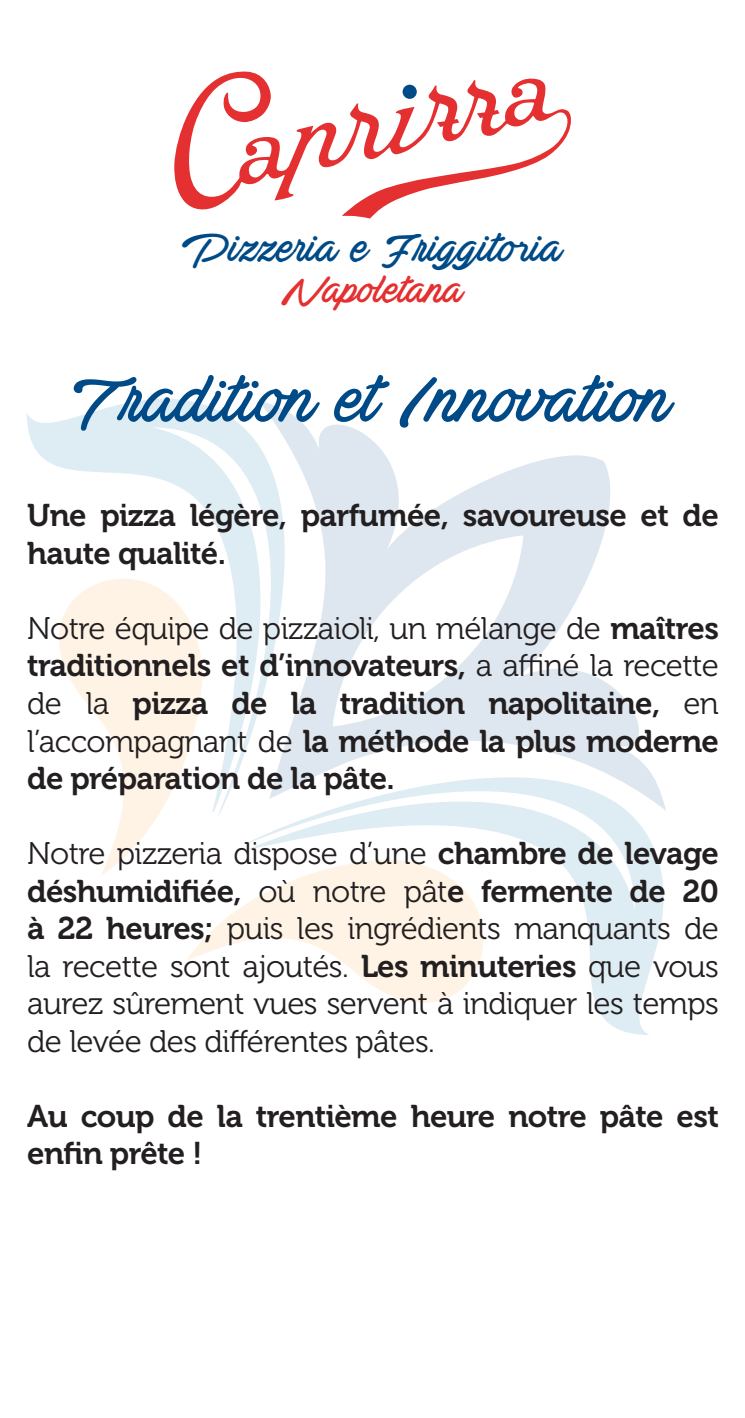
<style>
.page{position:relative;width:745px;height:1418px;background:#fff}
.page>*{position:absolute;margin:0;border:0;box-sizing:border-box;transform-origin:0 0}
.t1{font:75px "Actonia Hand PERSONALUSE";letter-spacing:-.01em;color:#004b87}
.t2{font:46.25px "Actonia Hand PERSONALUSE";color:#004b87}
.t3{font:43.12px "Actonia Hand PERSONALUSE";letter-spacing:-.01em;color:#e43030}
.t4{font:31.25px/37.5px "Museo 700";letter-spacing:-.02em;color:#231f20}
.t5{font:31.25px/37.5px "Museo 300";letter-spacing:-.02em;color:#231f20;text-align:justify}
.s1{font-family:"Museo 300"}
.s2{font-family:"Museo 700"}
</style>
<div class="page">
<svg style="left:101px;top:815px;width:57px;height:61px"></svg>
<svg style="left:186px;top:904px;width:60px;height:57px"></svg>
<svg style="left:246px;top:811px;width:418px;height:224px"></svg>
<svg style="left:27px;top:399px;width:314px;height:416px"></svg>
<svg style="left:258px;top:399px;width:408px;height:412px"></svg>
<svg style="left:174px;top:71px;width:396px;height:147px"></svg>
<div style="left:402px;top:85px;width:14px;height:14px;background:#004b87;border-radius:50%"></div>
<p class="t2" style="left:182px;top:224px;width:381px">Pizzeria e Friggitoria</p>
<p class="t3" style="left:281px;top:268px;width:183px">Napoletana</p>
<p class="t1" style="left:73px;top:361px;width:599px">Tradition et Innovation</p>
<p class="t4" style="left:27px;top:497px;width:692px">Une pizza légère, parfumée, savoureuse et de haute qualité.</p>
<p class="t4" style="left:27px;top:610px;width:692px;text-align:justify"><span class="s1">Notre équipe de pizzaioli, un mélange de</span> maîtres traditionnels et d’innovateurs, <span class="s1">a affiné la recette de la</span> pizza de la tradition napolitaine, <span class="s1">en l’accompagnant de</span> la méthode la plus moderne de préparation de la pâte.</p>
<p class="t5" style="left:27px;top:835px;width:692px">Notre pizzeria dispose d’une <span class="s2">chambre de levage déshumidifiée,</span> où notre pât<span class="s2">e fermente de 20 à 22 heures;</span> puis les ingrédients manquants de la recette sont ajoutés. <span class="s2">Les minuteries</span> que vous aurez sûrement vues servent à indiquer les temps de levée des différentes pâtes.</p>
<p class="t4" style="left:27px;top:1097px;width:692px">Au coup de la trentième heure notre pâte est enfin prête !</p>
</div>
